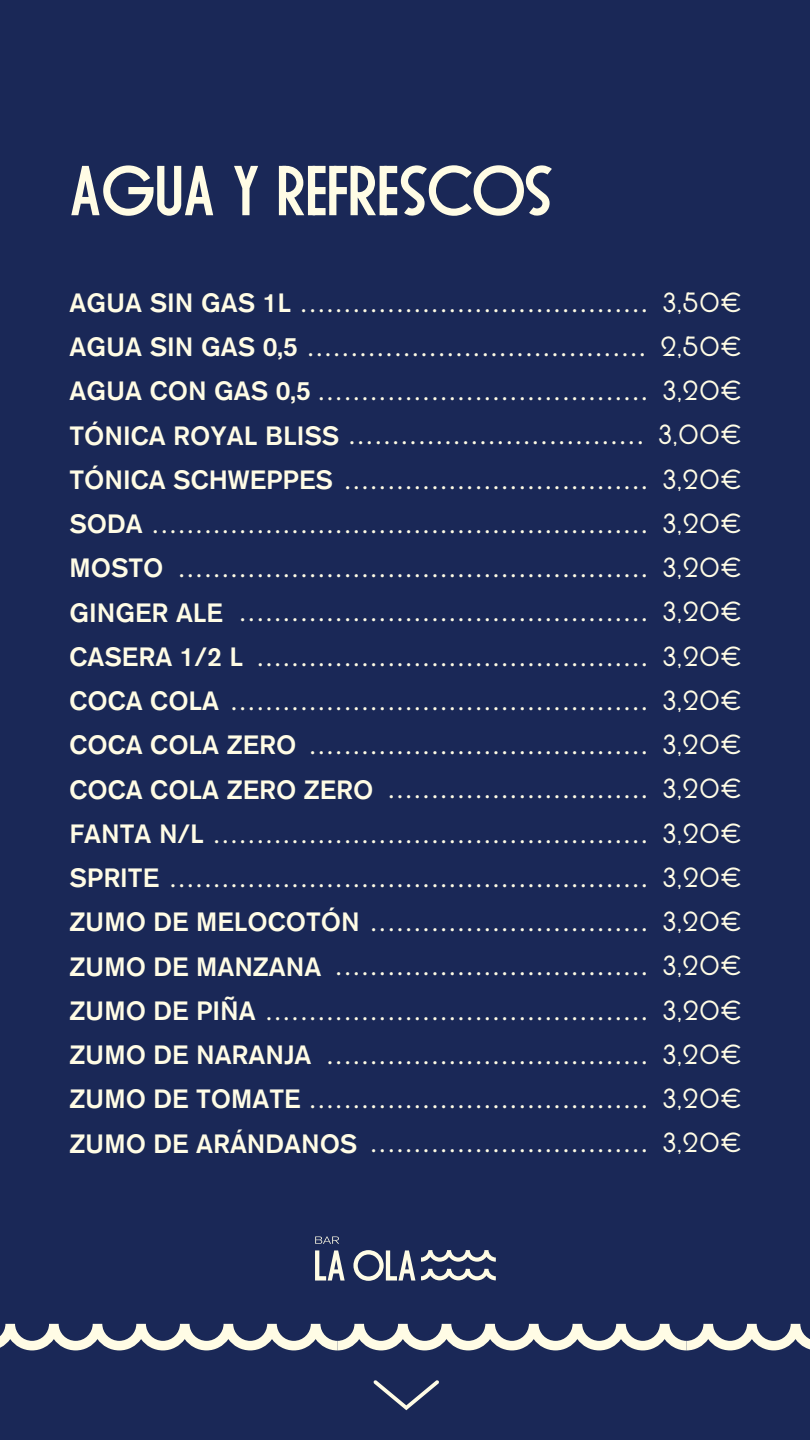
<style>
.page{position:relative;width:810px;height:1440px;background:#1a2857}
.page>*{position:absolute;margin:0;border:0;box-sizing:border-box;transform-origin:0 0}
.t1{font:70.5px "BD Orange VF";color:#fffce5}
.t2{font:35.1px/44.2px "BD Orange VF";color:#fffce5;text-align:right}
.t3{font:500 26.25px/44.2px "Akzidenz Grotesk BQ";color:#fffce5}
.s1{font-size:27.75px}
</style>
<div class="page">
<svg style="left:315px;top:1236px;width:24px;height:8px"></svg>
<svg style="left:421px;top:1250px;width:75px;height:12px"></svg>
<svg style="left:421px;top:1269px;width:75px;height:11px"></svg>
<svg style="left:315px;top:1250px;width:30px;height:31px"></svg>
<svg style="left:353px;top:1250px;width:62px;height:31px"></svg>
<svg style="left:0;top:1324px;width:810px;height:26px"></svg>
<svg style="left:373px;top:1380px;width:66px;height:30px"></svg>
<h1 class="t1" style="left:69px;top:152px;width:486px">AGUA Y REFRESCOS</h1>
<p class="t2" style="left:153px;top:279px;width:590px">........................................ <span class="s1">3,50€ </span>....................................... <span class="s1">2,50€ </span>...................................... <span class="s1">3,20€ </span>.................................. <span class="s1">3,00€ </span>................................... <span class="s1">3,20€ </span>......................................................... <span class="s1">3,20€ </span>...................................................... <span class="s1">3,20€ </span>............................................... <span class="s1">3,20€ </span>............................................. <span class="s1">3,20€ </span>................................................ <span class="s1">3,20€ </span>....................................... <span class="s1">3,20€ </span>.............................. <span class="s1">3,20€ </span>.................................................. <span class="s1">3,20€ </span>....................................................... <span class="s1">3,20€ </span>................................ <span class="s1">3,20€ </span>.................................... <span class="s1">3,20€ </span>............................................ <span class="s1">3,20€ </span>..................................... <span class="s1">3,20€ </span>....................................... <span class="s1">3,20€ </span>................................ <span class="s1">3,20€</span></p>
<p class="t3" style="left:69px;top:280px;width:305px">AGUA SIN GAS 1L<br>AGUA SIN GAS 0,5<br>AGUA CON GAS 0,5<br>TÓNICA ROYAL BLISS<br>TÓNICA SCHWEPPES<br>SODA<br>MOSTO<br>GINGER ALE<br>CASERA 1/2 L<br>COCA COLA<br>COCA COLA ZERO<br>COCA COLA ZERO ZERO<br>FANTA N/L<br>SPRITE<br>ZUMO DE MELOCOTÓN<br>ZUMO DE MANZANA<br>ZUMO DE PIÑA<br>ZUMO DE NARANJA<br>ZUMO DE TOMATE<br>ZUMO DE ARÁNDANOS</p>
</div>
